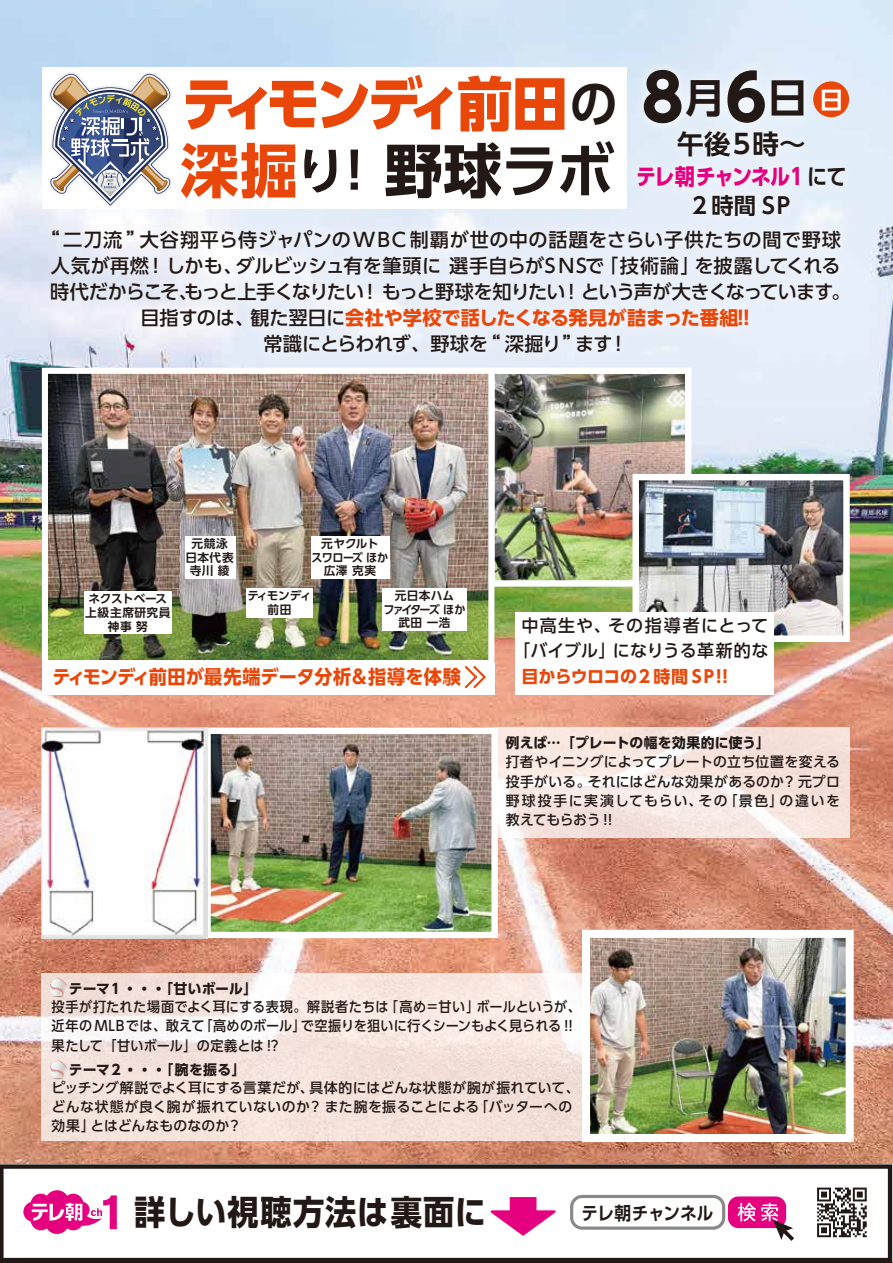
<style>
.page{position:relative;width:893px;height:1263px;background:#fff}
.page>*{position:absolute;margin:0;border:0;box-sizing:border-box;transform-origin:0 0}
.t1{font:800 58.5px/66.9px "UD Shin Go Pro";letter-spacing:-.09em;color:#e94709;scale:.95 1}
.t2{font:700 40.35px "UD Shin Go Pro De";color:#221815}
.t3{font:700 34.05px "UD Shin Go Pro";letter-spacing:.02em;color:#221815;scale:.92 1}
.t4{font:700 26.55px "UD Shin Go Pro De";color:#221815}
.t5{font:700 22.35px "UD Shin Go Pro";letter-spacing:-.065em;color:#e4007f;scale:.9 1}
.t6{font:700 22.35px "UD Shin Go Pro De";color:#221815}
.t7{font:500 19.2px/26.1px "UD Shin Go Pro";letter-spacing:-.015em;color:#221815;text-align:center}
.t8{font:700 19.2px "UD Shin Go Pro";letter-spacing:.005em;color:#e94709;scale:.95 1}
.t9{font:700 18px "UD Shin Go Pro De";color:#221815;scale:.92 1}
.t10{font:500 17.25px/25.5px "UD Shin Go Pro";letter-spacing:.04em;color:#221815;text-align:center}
.t11{font:700 17.25px "UD Shin Go Pro";letter-spacing:-.02em;color:#e94709}
.t12{font:500 13.95px/19.2px "UD Shin Go Pro";letter-spacing:.015em;color:#221815;text-align:justify}
.t13{font:500 13.95px/19.2px "UD Shin Go Pro";letter-spacing:.015em;color:#221815;scale:.94 1}
.t14{font:700 13.95px "UD Shin Go Pro";letter-spacing:.01em;color:#221815}
.t15{font:700 11.7px/13.8px "UD Shin Go Pro De";letter-spacing:.01em;color:#221815;text-align:center}
.t16{font:700 11.7px/13.8px "UD Shin Go Pro De";letter-spacing:.03em;color:#221815;text-align:center}
.t17{font:700 11.7px/13.8px "UD Shin Go Pro De";letter-spacing:-.03em;color:#221815;text-align:center}
.t18{font:700 11.7px/13.8px "UD Shin Go Pro De";letter-spacing:.045em;color:#221815;text-align:center}
.t19{font:700 11.7px/13.8px "UD Shin Go Pro De";letter-spacing:-.06em;color:#221815;text-align:center}
.s1{font-family:"UD Shin Go Pro De";font-weight:700;font-size:50.25px;color:#221815}
.s2{font-weight:700}
.s3{font-weight:700;color:#221815}
.s4{font-family:"UD Shin Go Pro De";font-weight:700;color:#221815}
.s5{font-family:"UD Shin Go Pro";font-size:63.75px}
.s6{font-family:"UD Shin Go Pro";font-size:62.7px}
.s7{font-size:24px;color:#fff}
.s8{font-family:"UD Shin Go Pro De";color:#221815}
.s9{font-weight:700;color:#e94709}
</style>
<div class="page">
<img style="left:0;top:0;width:893px;height:1263px">
<img style="left:495px;top:379px;width:189px;height:201px">
<div style="left:488px;top:368px;width:203px;height:219px;border:6px solid #fff"></div>
<img style="left:639px;top:481px;width:204px;height:154px">
<div style="left:632px;top:474px;width:218px;height:168px;border:6px solid #fff"></div>
<img style="left:591px;top:939px;width:254px;height:194px">
<div style="left:582px;top:930px;width:272px;height:212px;border:8px solid #fff"></div>
<img style="left:211px;top:735px;width:280px;height:196px">
<div style="left:204px;top:728px;width:294px;height:210px;border:6px solid #fff"></div>
<img style="left:49px;top:379px;width:438px;height:280px">
<div style="left:42px;top:368px;width:452px;height:298px;border:6px solid #fff"></div>
<div style="left:42px;top:663px;width:453px;height:32px;background:#fff"></div>
<img style="left:42px;top:728px;width:165px;height:210px">
<svg style="left:42px;top:973px;width:544px;height:168px;fill:#f6e4dd"></svg>
<svg style="left:495px;top:728px;width:355px;height:110px;fill:#f7e6e0"></svg>
<svg style="left:0;top:1164px;width:892px;height:99px"></svg>
<div style="left:42px;top:67px;width:584px;height:142px;background:#fff"></div>
<div style="left:185px;top:536px;width:51px;height:43px;background:#fff"></div>
<div style="left:246px;top:588px;width:66px;height:29px;background:#fff"></div>
<div style="left:311px;top:536px;width:79px;height:43px;background:#fff"></div>
<div style="left:383px;top:588px;width:84px;height:43px;background:#fff"></div>
<svg style="left:464px;top:665px;width:22px;height:24px"></svg>
<div style="left:515px;top:612px;width:259px;height:83px;background:#fff"></div>
<svg style="left:49px;top:978px;width:19px;height:19px"></svg>
<svg style="left:49px;top:1060px;width:19px;height:19px"></svg>
<svg style="left:39px;top:64px;width:142px;height:147px"></svg>
<img style="left:622px;top:47px;width:221px;height:65px">
<div style="left:813px;top:81px;width:36px;height:36px;background:#e94709;border-radius:50%"></div>
<img style="left:617px;top:112px;width:249px;height:130px">
<img style="left:31px;top:211px;width:830px;height:168px">
<div style="left:84px;top:591px;width:88px;height:43px;background:#fff"></div>
<div style="left:572px;top:1196px;width:152px;height:32px;background:#fff;border-radius:11px"></div>
<div style="left:570px;top:1195px;width:155px;height:35px;border:3px solid #898989;border-radius:11px"></div>
<div style="left:728px;top:1196px;width:58px;height:32px;background:#e4007f;border-radius:11px"></div>
<svg style="left:737px;top:1202px;width:61px;height:43px"></svg>
<div style="left:812px;top:1182px;width:60px;height:60px;background:#fff"></div>
<svg style="left:817px;top:1187px;width:50px;height:50px"></svg>
<svg style="left:490px;top:1197px;width:66px;height:39px"></svg>
<svg style="left:23px;top:1190px;width:94px;height:44px"></svg>
<h1 class="t1" style="left:180px;top:69px;width:462px">ティモンディ前田<span class="s1">の</span><span class="s2">深掘</span><span class="s1">り！</span><span class="s3">野球</span><span class="s4">ラボ</span></h1>
<h2 class="t2" style="left:642px;top:65px;width:203px"><span class="s5">8</span>月<span class="s6">６</span>日<span class="s7">日</span></h2>
<h3 class="t4" style="left:677px;top:123px;width:130px">午後５時～</h3>
<p class="t5" style="left:636px;top:158px;width:235px">テレ朝チャンネル１<span class="s8">にて</span></p>
<p class="t6" style="left:692px;top:188px;width:100px">2時間 SP</p>
<p class="t7" style="left:41px;top:226px;width:811px">“ 二刀流 ”大谷翔平ら侍ジャパンのWBC 制覇が世の中の話題をさらい子供たちの間で野球人気が再燃！しかも、ダルビッシュ有を筆頭に 選手自らがS NSで「技術論」を披露してくれる時代だからこそ、もっと上手くなりたい！もっと野球を知りたい！という声が大きくなっています。目指すのは、観た翌日に<span class="s9">会社や学校で話したくなる発見が詰まった番組!!<br></span>常識にとらわれず、野球を“ 深掘り”ます！</p>
<p class="t18" style="left:186px;top:536px;width:50px">元競泳日本代表寺川 綾</p>
<p class="t17" style="left:312px;top:536px;width:78px">元ヤクルト<br>スワローズほか広澤 克実</p>
<p class="t15" style="left:383px;top:588px;width:84px">元日本ハム<br>ファイターズ ほか武田 一浩</p>
<p class="t8" style="left:52px;top:661px;width:431px">ティモンディ前田が最先端データ分析＆指導を体験</p>
<p class="t19" style="left:247px;top:588px;width:65px">ティモンディ前田</p>
<p class="t16" style="left:85px;top:591px;width:87px">ネクストベース上級主席研究員神事 努</p>
<p class="t10" style="left:513px;top:612px;width:257px">中高生や、その指導者にとって「バイブル」になりうる革新的な</p>
<p class="t11" style="left:521px;top:662px;width:208px">目からウロコの2 時間 SP!!</p>
<p class="t14" style="left:506px;top:732px;width:266px">例えば…「プレートの幅を効果的に使う」</p>
<p class="t12" style="left:506px;top:752px;width:336px">打者やイニングによってプレートの立ち位置を変える投手がいる。それにはどんな効果があるのか？元プロ野球投手に実演してもらい、その「景色」の違いを教えてもらおう !!</p>
<p class="t14" style="left:69px;top:977px;width:190px">テーマ１・・・「甘いボール」</p>
<p class="t13" style="left:52px;top:997px;width:565px">投手が打たれた場面でよく耳にする表現。解説者たちは「高め＝甘い」ボールというが、近年の MLBでは、敢えて「高めのボール」で空振りを狙いに行くシーンもよく見られる !!果たして「甘いボール」の定義とは !?</p>
<p class="t14" style="left:69px;top:1058px;width:178px">テーマ２・・・「腕を振る」</p>
<p class="t12" style="left:52px;top:1078px;width:529px;text-align:left">ピッチング解説でよく耳にする言葉だが、具体的にはどんな状態が腕が振れていて、どんな状態が良く腕が振れていないのか？また腕を振ることによる「バッターへの効果」とはどんなものなのか？</p>
<h3 class="t3" style="left:134px;top:1184px;width:384px">詳しい視聴方法は裏面に</h3>
<p class="t9" style="left:581px;top:1198px;width:164px">テレ朝チャンネル　</p>
</div>
